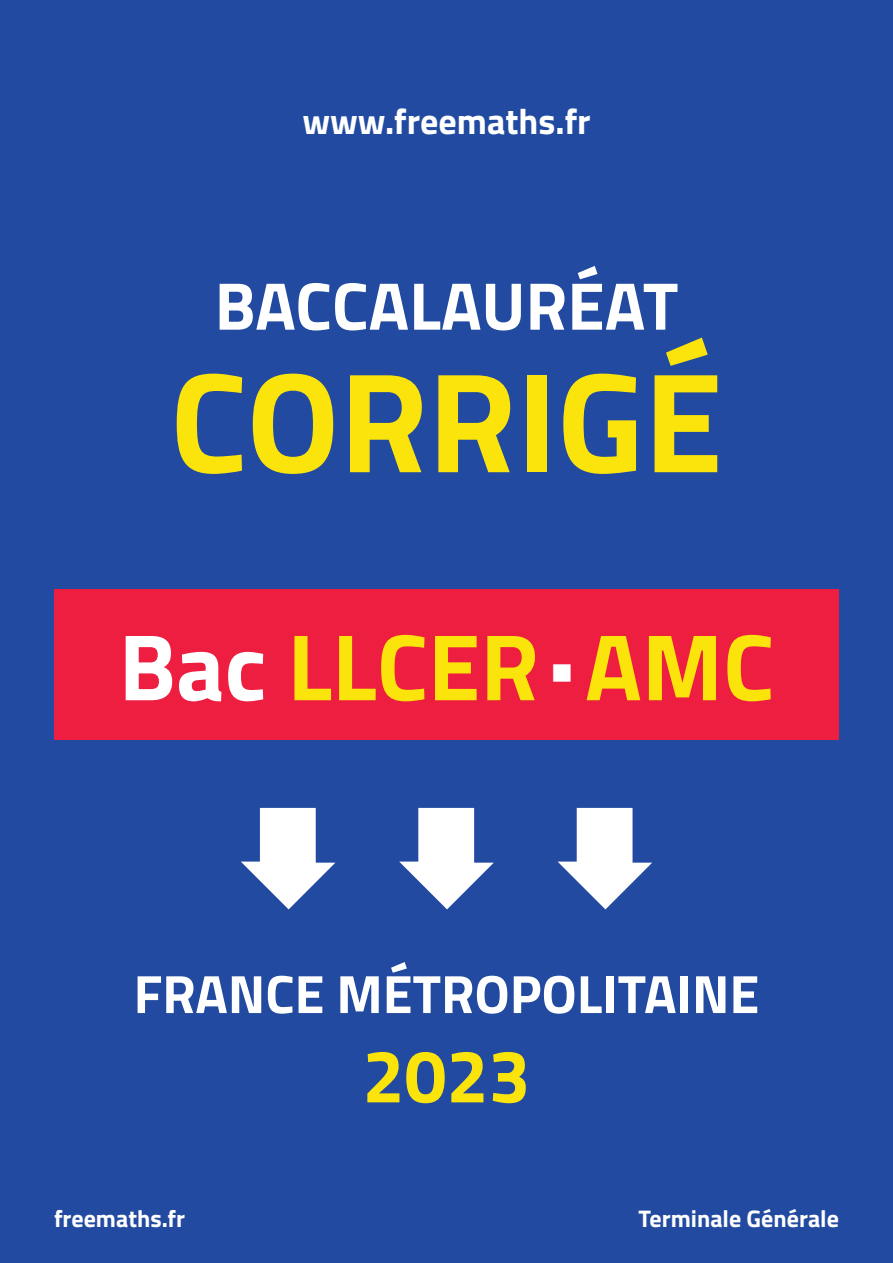
<style>
.page{position:relative;width:893px;height:1263px;background:#214aa0}
.page>*{position:absolute;margin:0;border:0;box-sizing:border-box;transform-origin:0 0}
.t1{font:700 142.5px "Titillium";color:#fbe30c}
.t2{font:700 94.5px "Titillium";color:#fbe30c}
.t3{font:700 75px "Titillium";color:#fbe30c}
.t4{font:700 67.5px "Titillium";color:#fff}
.t5{font:700 54px "Titillium";color:#fff}
.t6{font:700 36px "Titillium";color:#fff}
.t7{font:700 24px "Titillium";color:#fff}
.s1{color:#fff}
</style>
<div class="page">
<svg style="left:241px;top:808px;width:94px;height:101px"></svg>
<svg style="left:399px;top:808px;width:95px;height:101px"></svg>
<svg style="left:558px;top:808px;width:94px;height:101px"></svg>
<div style="left:54px;top:589px;width:785px;height:151px;background:#ed1e40"></div>
<h3 class="t6" style="left:302px;top:94px;width:290px">www.freemaths.fr</h3>
<h3 class="t4" style="left:215px;top:254px;width:465px">BACCALAURÉAT</h3>
<h1 class="t1" style="left:170px;top:313px;width:554px">CORRIGÉ</h1>
<h2 class="t2" style="left:119px;top:595px;width:657px"><span class="s1">Bac</span> LLCER <sup>■</sup> AMC</h2>
<p class="t5" style="left:134px;top:953px;width:627px">FRANCE MÉTROPOLITAINE</p>
<h3 class="t3" style="left:362px;top:1019px;width:169px">2023</h3>
<p class="t7" style="left:54px;top:1200px;width:133px">freemaths.fr</p>
<p class="t7" style="left:639px;top:1200px;width:202px">Terminale Générale</p>
</div>
